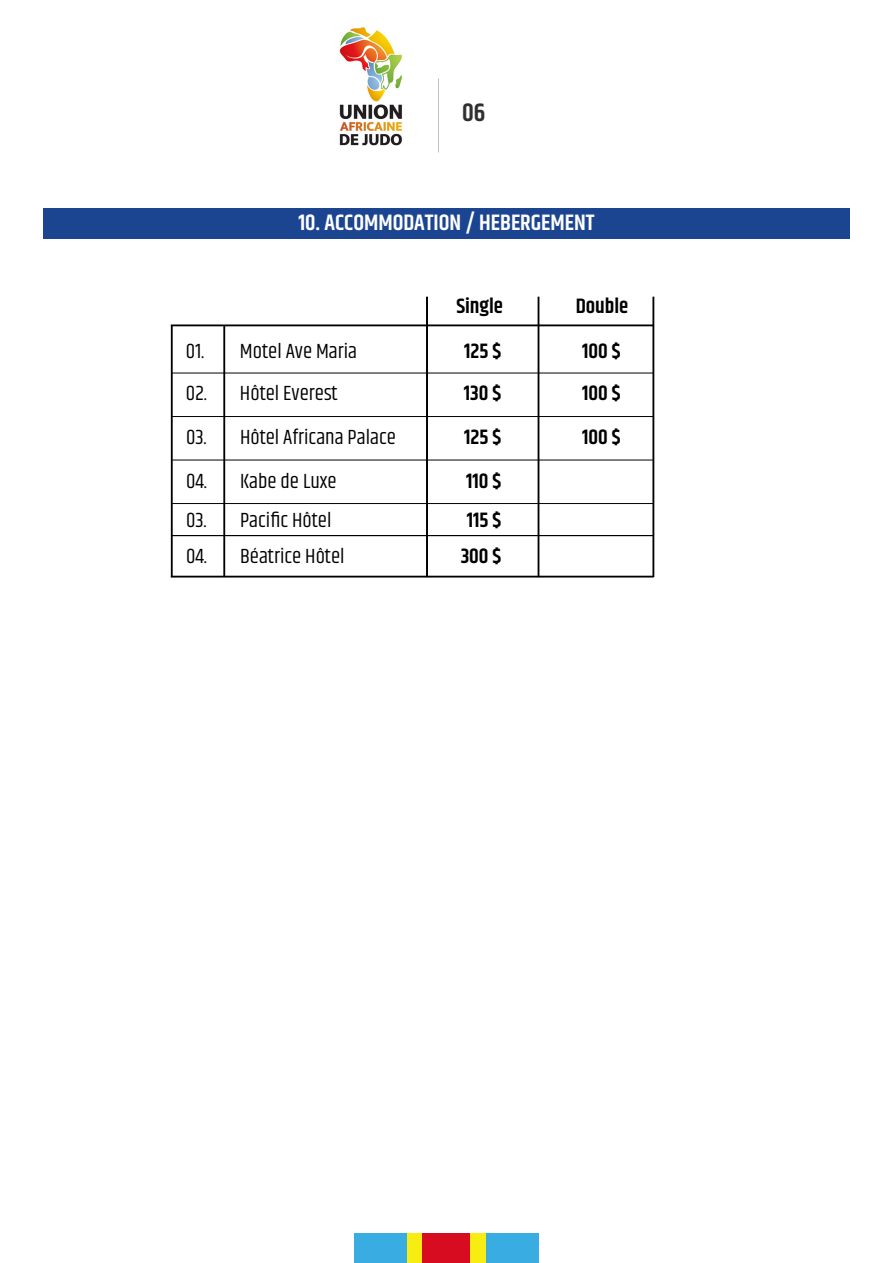
<style>
.page{position:relative;width:893px;height:1263px;background:#fff}
.page>*{position:absolute;margin:0;border:0;box-sizing:border-box;transform-origin:0 0}
.t1{font:600 25.5px "Khand";color:#303030}
.t2{font:600 22.5px "Khand";color:#fff}
.t3{font:21px "Khand";color:#000}
.t4{font:600 21px "Khand";color:#000}
</style>
<div class="page">
<div style="left:354px;top:1233px;width:185px;height:30px;background:#39ade1"></div>
<div style="left:407px;top:1233px;width:79px;height:30px;background:#f7ed12"></div>
<div style="left:423px;top:1233px;width:47px;height:30px;background:#d80c21"></div>
<img style="left:339px;top:27px;width:64px;height:119px">
<div style="left:43px;top:208px;width:807px;height:31px;background:#1b4591"></div>
<div style="left:538px;top:297px;width:1px;height:280px;border:1px solid #000"></div>
<div style="left:653px;top:297px;width:1px;height:280px;border:1px solid #000"></div>
<div style="left:171px;top:576px;width:482px;height:1px;border:1px solid #000"></div>
<div style="left:171px;top:325px;width:482px;height:1px;border:1px solid #000"></div>
<div style="left:426px;top:297px;width:2px;height:280px;border:1px solid #000"></div>
<div style="left:223px;top:325px;width:2px;height:252px;border:1px solid #000"></div>
<div style="left:171px;top:325px;width:2px;height:252px;border:1px solid #000"></div>
<hr style="left:172px;top:373px;width:481px;height:1px;background:#000">
<hr style="left:172px;top:416px;width:481px;height:1px;background:#000">
<hr style="left:172px;top:460px;width:481px;height:1px;background:#000">
<hr style="left:172px;top:503px;width:481px;height:1px;background:#000">
<hr style="left:172px;top:535px;width:481px;height:1px;background:#000">
<p class="t1" style="left:462px;top:95px;width:25px">06</p>
<p class="t2" style="left:298px;top:207px;width:298px">10. ACCOMMODATION / HEBERGEMENT</p>
<p class="t4" style="left:456px;top:292px;width:48px">Single</p>
<p class="t4" style="left:576px;top:292px;width:54px">Double</p>
<p class="t3" style="left:186px;top:338px;width:173px">01. Motel Ave Maria</p>
<p class="t4" style="left:464px;top:337px;width:39px">125 $</p>
<p class="t4" style="left:582px;top:337px;width:40px">100 $</p>
<p class="t3" style="left:186px;top:381px;width:153px">02. Hôtel Everest</p>
<p class="t4" style="left:464px;top:379px;width:39px">130 $</p>
<p class="t4" style="left:582px;top:379px;width:40px">100 $</p>
<p class="t3" style="left:186px;top:424px;width:212px">03. Hôtel Africana Palace</p>
<p class="t4" style="left:464px;top:423px;width:39px">125 $</p>
<p class="t4" style="left:582px;top:423px;width:40px">100 $</p>
<p class="t3" style="left:186px;top:469px;width:152px">04. Kabe de Luxe</p>
<p class="t4" style="left:466px;top:467px;width:37px">110 $</p>
<p class="t3" style="left:186px;top:508px;width:147px">03. Pacific Hôtel</p>
<p class="t4" style="left:467px;top:506px;width:36px">115 $</p>
<p class="t3" style="left:186px;top:543px;width:160px">04. Béatrice Hôtel</p>
<p class="t4" style="left:461px;top:541px;width:42px">300 $</p>
</div>
